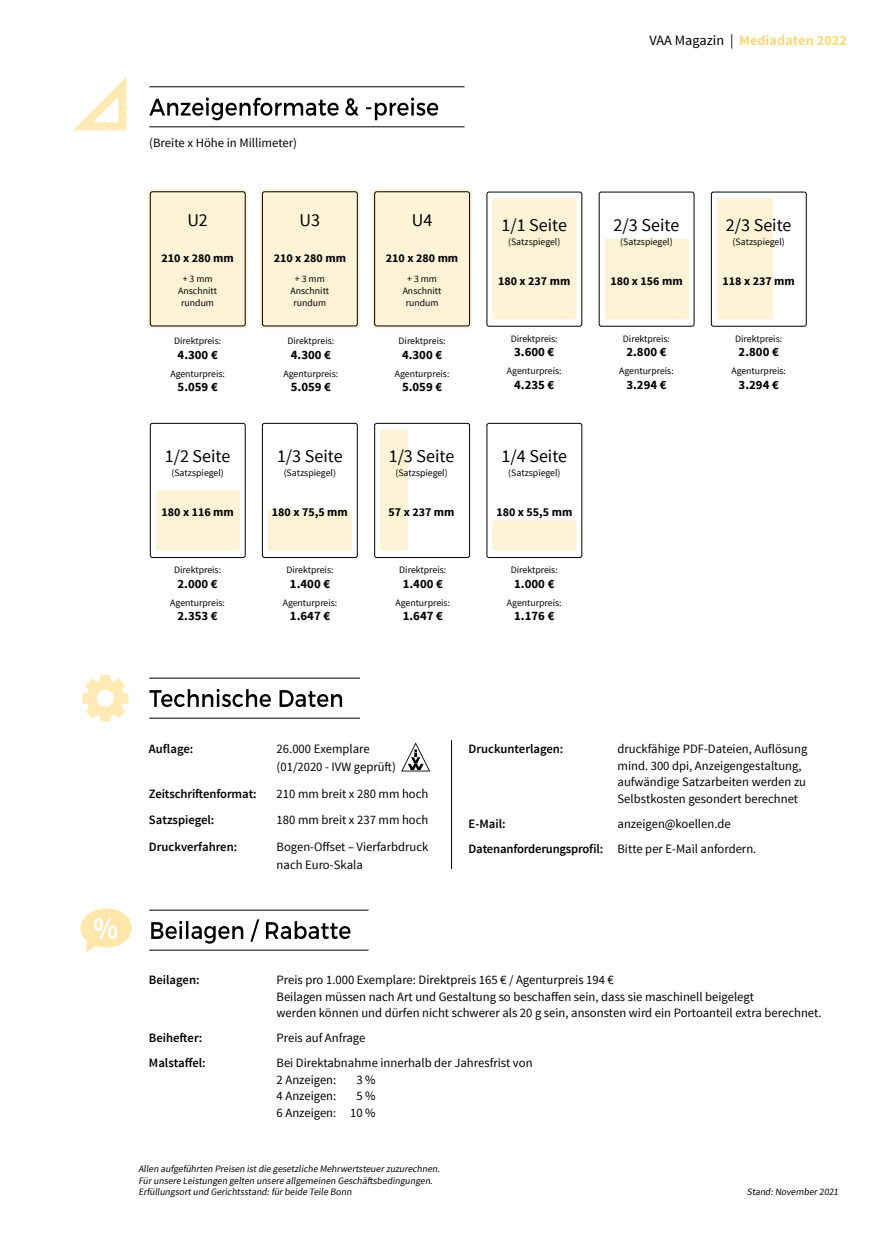
<style>
.page{position:relative;width:881px;height:1238px;background:#fff}
.page>*{position:absolute;margin:0;border:0;box-sizing:border-box;transform-origin:0 0}
.t1{font:18px "Source Sans Pro";color:#000}
.t2{font:700 14.25px "Source Sans Pro";color:#fad87e}
.t3{font:12.75px/16.5px "Source Sans Pro";color:#000}
.t4{font:700 12.75px "Source Sans Pro";color:#000}
.t5{font:600 12.75px "Source Sans Pro";color:#000}
.t6{font:700 12px "Source Sans Pro";color:#000}
.t7{font:9.75px/11.7px "Source Sans Pro";color:#000;text-align:center}
.s1{font-weight:400;color:#000}
.s2{font-weight:600}
</style>
<div class="page">
<svg style="left:149px;top:688px;width:193px;height:19px"></svg>
<svg style="left:151px;top:919px;width:199px;height:24px"></svg>
<hr style="left:149px;top:126px;width:315px;height:1px;background:#000">
<hr style="left:149px;top:717px;width:211px;height:1px;background:#000">
<hr style="left:149px;top:949px;width:219px;height:1px;background:#000">
<hr style="left:149px;top:86px;width:315px;height:1px;background:#000">
<hr style="left:149px;top:677px;width:211px;height:1px;background:#000">
<hr style="left:149px;top:909px;width:219px;height:1px;background:#000">
<svg style="left:73px;top:77px;width:53px;height:53px"></svg>
<div style="left:148px;top:189px;width:99px;height:139px;background:#fff3d7;border-radius:2px"></div>
<div style="left:150px;top:191px;width:95px;height:135px;border:1px solid #000;border-radius:2px"></div>
<div style="left:260px;top:189px;width:99px;height:139px;background:#fff3d7;border-radius:2px"></div>
<div style="left:262px;top:191px;width:95px;height:135px;border:1px solid #000;border-radius:2px"></div>
<div style="left:372px;top:189px;width:100px;height:139px;background:#fff3d7;border-radius:2px"></div>
<div style="left:374px;top:191px;width:95px;height:135px;border:1px solid #000;border-radius:2px"></div>
<div style="left:150px;top:423px;width:95px;height:134px;border:1px solid #000;border-radius:2px"></div>
<div style="left:156px;top:490px;width:84px;height:60px;background:#fff3d7;border-radius:2px"></div>
<div style="left:486px;top:192px;width:96px;height:134px;border:1px solid #000;border-radius:2px"></div>
<div style="left:492px;top:198px;width:84px;height:121px;background:#fff3d7;border-radius:2px"></div>
<div style="left:598px;top:192px;width:96px;height:134px;border:1px solid #000;border-radius:2px"></div>
<div style="left:604px;top:239px;width:84px;height:80px;background:#fff3d7;border-radius:2px"></div>
<div style="left:710px;top:192px;width:96px;height:134px;border:1px solid #000;border-radius:2px"></div>
<div style="left:716px;top:198px;width:56px;height:121px;background:#fff3d7;border-radius:2px"></div>
<div style="left:262px;top:423px;width:95px;height:134px;border:1px solid #000;border-radius:2px"></div>
<div style="left:267px;top:510px;width:85px;height:40px;background:#fff3d7;border-radius:2px"></div>
<div style="left:374px;top:423px;width:95px;height:134px;border:1px solid #000;border-radius:2px"></div>
<div style="left:380px;top:429px;width:28px;height:121px;background:#fff3d7;border-radius:2px"></div>
<div style="left:486px;top:423px;width:96px;height:134px;border:1px solid #000;border-radius:2px"></div>
<div style="left:492px;top:520px;width:84px;height:30px;background:#fff3d7;border-radius:2px"></div>
<svg style="left:82px;top:675px;width:47px;height:47px"></svg>
<hr style="left:451px;top:740px;width:1px;height:128px;background:#000">
<svg style="left:80px;top:908px;width:52px;height:44px"></svg>
<svg style="left:149px;top:97px;width:289px;height:23px"></svg>
<svg style="left:401px;top:742px;width:29px;height:29px"></svg>
<p class="t3" style="left:149px;top:134px;width:149px">(Breite x Höhe in Millimeter)</p>
<h1 class="t1" style="left:187px;top:209px;width:22px">U2</h1>
<p class="t6" style="left:161px;top:250px;width:74px">210 x 280 mm</p>
<p class="t7" style="left:178px;top:273px;width:40px">+ 3 mm<br>Anschnitt rundum</p>
<p class="t7" style="left:174px;top:335px;width:48px">Direktpreis:</p>
<p class="t4" style="left:177px;top:346px;width:42px">4.300 €</p>
<p class="t7" style="left:170px;top:367px;width:56px">Agenturpreis:</p>
<p class="t4" style="left:177px;top:378px;width:42px">5.059 €</p>
<h1 class="t1" style="left:165px;top:445px;width:67px">1/2 Seite</h1>
<p class="t7" style="left:171px;top:467px;width:54px">(Satzspiegel)</p>
<p class="t6" style="left:161px;top:504px;width:74px">180 x 116 mm</p>
<p class="t7" style="left:174px;top:564px;width:48px">Direktpreis:</p>
<p class="t4" style="left:177px;top:575px;width:42px">2.000 €</p>
<p class="t7" style="left:170px;top:596px;width:56px">Agenturpreis:</p>
<p class="t4" style="left:177px;top:607px;width:42px">2.353 €</p>
<h1 class="t1" style="left:299px;top:209px;width:22px">U3</h1>
<p class="t6" style="left:273px;top:250px;width:74px">210 x 280 mm</p>
<p class="t7" style="left:290px;top:273px;width:40px">+ 3 mm<br>Anschnitt rundum</p>
<p class="t7" style="left:287px;top:335px;width:48px">Direktpreis:</p>
<p class="t4" style="left:291px;top:346px;width:42px">4.300 €</p>
<p class="t7" style="left:283px;top:367px;width:56px">Agenturpreis:</p>
<p class="t4" style="left:291px;top:378px;width:42px">5.059 €</p>
<h1 class="t1" style="left:277px;top:445px;width:67px">1/3 Seite</h1>
<p class="t7" style="left:283px;top:467px;width:54px">(Satzspiegel)</p>
<p class="t6" style="left:272px;top:504px;width:77px">180 x 75,5 mm</p>
<p class="t7" style="left:286px;top:564px;width:48px">Direktpreis:</p>
<p class="t4" style="left:290px;top:575px;width:42px">1.400 €</p>
<p class="t7" style="left:282px;top:596px;width:56px">Agenturpreis:</p>
<p class="t4" style="left:290px;top:607px;width:42px">1.647 €</p>
<h1 class="t1" style="left:411px;top:209px;width:22px">U4</h1>
<p class="t6" style="left:386px;top:250px;width:74px">210 x 280 mm</p>
<p class="t7" style="left:402px;top:273px;width:40px">+ 3 mm<br>Anschnitt rundum</p>
<p class="t7" style="left:398px;top:335px;width:48px">Direktpreis:</p>
<p class="t4" style="left:402px;top:346px;width:42px">4.300 €</p>
<p class="t7" style="left:394px;top:367px;width:56px">Agenturpreis:</p>
<p class="t4" style="left:402px;top:378px;width:42px">5.059 €</p>
<h1 class="t1" style="left:388px;top:445px;width:67px">1/3 Seite</h1>
<p class="t7" style="left:395px;top:467px;width:54px">(Satzspiegel)</p>
<p class="t6" style="left:388px;top:504px;width:67px">57 x 237 mm</p>
<p class="t7" style="left:399px;top:564px;width:48px">Direktpreis:</p>
<p class="t4" style="left:402px;top:575px;width:42px">1.400 €</p>
<p class="t7" style="left:395px;top:596px;width:56px">Agenturpreis:</p>
<p class="t4" style="left:402px;top:607px;width:42px">1.647 €</p>
<p class="t2" style="left:649px;top:31px;width:199px"><span class="s1">VAA Magazin |</span> Mediadaten 2022</p>
<h1 class="t1" style="left:501px;top:213px;width:67px">1/1 Seite</h1>
<p class="t7" style="left:508px;top:236px;width:54px">(Satzspiegel)</p>
<p class="t6" style="left:498px;top:273px;width:74px">180 x 237 mm</p>
<p class="t7" style="left:510px;top:333px;width:48px">Direktpreis:</p>
<p class="t4" style="left:514px;top:344px;width:42px">3.600 €</p>
<p class="t7" style="left:506px;top:365px;width:56px">Agenturpreis:</p>
<p class="t4" style="left:514px;top:376px;width:42px">4.235 €</p>
<h1 class="t1" style="left:501px;top:445px;width:67px">1/4 Seite</h1>
<p class="t7" style="left:508px;top:467px;width:54px">(Satzspiegel)</p>
<p class="t6" style="left:496px;top:504px;width:77px">180 x 55,5 mm</p>
<p class="t7" style="left:510px;top:564px;width:48px">Direktpreis:</p>
<p class="t4" style="left:514px;top:575px;width:42px">1.000 €</p>
<p class="t7" style="left:507px;top:596px;width:56px">Agenturpreis:</p>
<p class="t4" style="left:514px;top:607px;width:42px">1.176 €</p>
<h1 class="t1" style="left:613px;top:213px;width:67px">2/3 Seite</h1>
<p class="t7" style="left:620px;top:236px;width:54px">(Satzspiegel)</p>
<p class="t6" style="left:610px;top:273px;width:74px">180 x 156 mm</p>
<p class="t7" style="left:622px;top:333px;width:48px">Direktpreis:</p>
<p class="t4" style="left:626px;top:344px;width:42px">2.800 €</p>
<p class="t7" style="left:619px;top:365px;width:56px">Agenturpreis:</p>
<p class="t4" style="left:626px;top:376px;width:42px">3.294 €</p>
<h1 class="t1" style="left:725px;top:213px;width:67px">2/3 Seite</h1>
<p class="t7" style="left:732px;top:236px;width:54px">(Satzspiegel)</p>
<p class="t6" style="left:722px;top:273px;width:74px">118 x 237 mm</p>
<p class="t7" style="left:735px;top:333px;width:48px">Direktpreis:</p>
<p class="t4" style="left:738px;top:344px;width:42px">2.800 €</p>
<p class="t7" style="left:731px;top:365px;width:56px">Agenturpreis:</p>
<p class="t4" style="left:738px;top:376px;width:42px">3.294 €</p>
<p class="t5" style="left:149px;top:741px;width:46px">Auflage:</p>
<p class="t3" style="left:276px;top:740px;width:121px;line-height:18px">26.000 Exemplare (01/2020 - IVW geprüft)</p>
<p class="t5" style="left:149px;top:785px;width:109px">Zeitschriftenformat:</p>
<p class="t3" style="left:276px;top:785px;width:153px">210 mm breit x 280 mm hoch</p>
<p class="t5" style="left:149px;top:812px;width:67px">Satzspiegel:</p>
<p class="t3" style="left:276px;top:812px;width:153px">180 mm breit x 237 mm hoch</p>
<p class="t5" style="left:149px;top:838px;width:90px">Druckverfahren:</p>
<p class="t3" style="left:276px;top:837px;width:153px;line-height:18px">Bogen-Offset – Vierfarbdruck nach Euro-Skala</p>
<p class="t5" style="left:468px;top:741px;width:96px">Druckunterlagen:</p>
<p class="t3" style="left:617px;top:741px;width:191px">druckfähige PDF-Dateien, Auflösung mind. 300 dpi, Anzeigengestaltung, aufwändige Satzarbeiten werden zu Selbstkosten gesondert berechnet</p>
<p class="t5" style="left:468px;top:815px;width:39px">E-Mail:</p>
<p class="t3" style="left:468px;top:811px;width:289px;line-height:25px;text-indent:149px">anzeigen@koellen.de<br><span class="s2">Datenanforderungsprofil:</span> Bitte per E-Mail anfordern.</p>
<p class="t5" style="left:149px;top:971px;width:52px">Beilagen:</p>
<p class="t3" style="left:276px;top:971px;width:546px">Preis pro 1.000 Exemplare: Direktpreis 165 € / Agenturpreis 194 €<br>Beilagen müssen nach Art und Gestaltung so beschaffen sein, dass sie maschinell beigelegt<br>werden können und dürfen nicht schwerer als 20 g sein, ansonsten wird ein Portoanteil extra berechnet.</p>
<p class="t5" style="left:149px;top:1029px;width:55px">Beihefter:</p>
<p class="t3" style="left:276px;top:1029px;width:90px">Preis auf Anfrage</p>
<p class="t5" style="left:149px;top:1054px;width:58px">Malstaffel:</p>
<p class="t3" style="left:276px;top:1054px;width:257px">Bei Direktabnahme innerhalb der Jahresfrist von<br>2 Anzeigen:</p>
<p class="t3" style="left:356px;top:1071px;width:21px">3 %</p>
<p class="t3" style="left:276px;top:1087px;width:61px">4 Anzeigen:</p>
<p class="t3" style="left:276px;top:1087px;width:100px;text-align:right">5 %<br>6 Anzeigen: 10 %</p>
<p class="t7" style="left:138px;top:1162px;width:305px;text-align:left">Allen aufgeführten Preisen ist die gesetzliche Mehrwertsteuer zuzurechnen.<br>Für unsere Leistungen gelten unsere allgemeinen Geschäftsbedingungen.<br>Erfüllungsort und Gerichtsstand:für beide Teile Bonn</p>
<p class="t7" style="left:746px;top:1186px;width:95px">Stand:November 2021</p>
</div>
